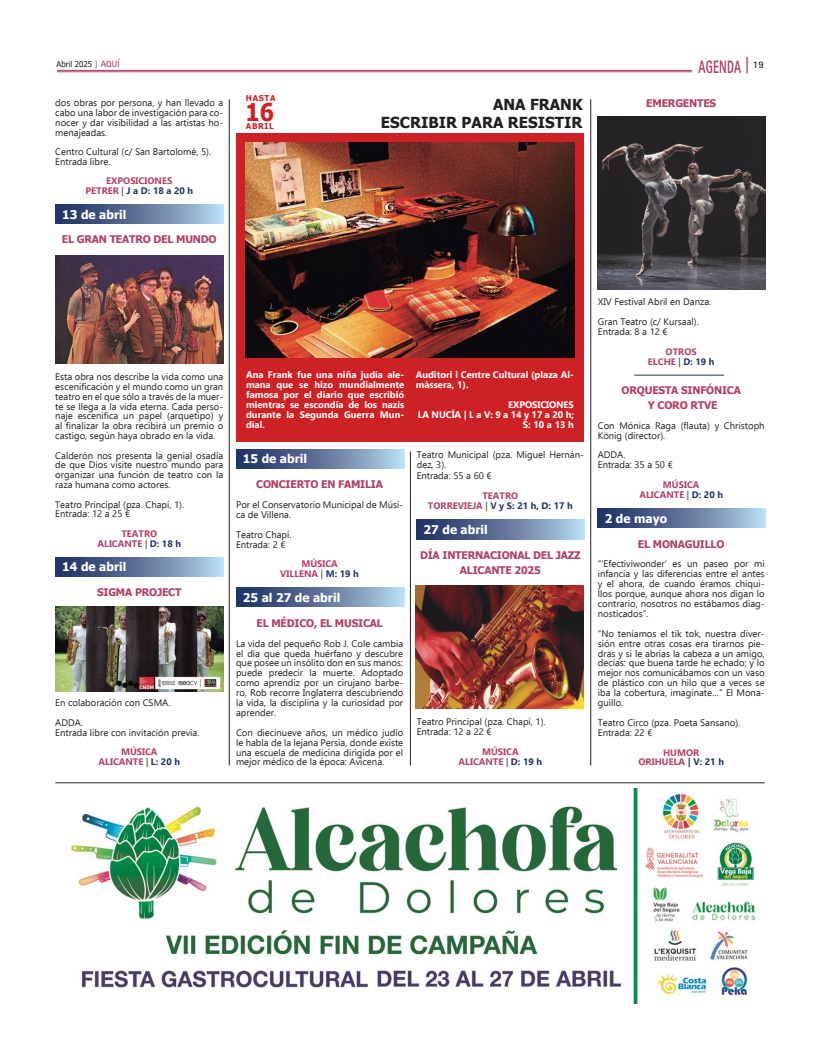
<style>
.page{position:relative;width:820px;height:1049px;background:#fff}
.page>*{position:absolute;margin:0;border:0;box-sizing:border-box;transform-origin:0 0}
.t1{font:700 24.5px "Tahoma";color:#ce2126;scale:.91 1}
.t2{font:800 18px "Rotis Sans Serif Std";letter-spacing:.02em;color:#b23f6a;scale:.64 1}
.t3{font:700 15.2px "Tahoma";color:#231f20}
.t4{font:700 12px "Tahoma";color:#fff}
.t5{font:700 10.5px/14.7px "Tahoma";letter-spacing:-.02em;color:#b23f6a;text-align:center}
.t6{font:9.5px/9.9px "Ebrima";color:#231f20}
.t7{font:700 9.5px/10px "Ebrima";color:#fff;text-align:justify}
.t8{font:700 9.4px/9.9px "Ebrima";color:#b23f6a;text-align:center}
.t9{font:8px "Tahoma";color:#231f20}
.t10{font:700 8px "Tahoma";letter-spacing:.08em;color:#ce2126}
.s1{font-family:"Rotis Serif Std";font-weight:700;font-size:9.2px;color:#b23f6a}
.s2{font-family:"Rotis Sans Serif Std";font-weight:700;font-size:9px;color:#b23f6a}
.s3{font-size:18.2px}
.s4{font-weight:400;font-size:9.5px;color:#231f20}
.s5{color:#213468}
</style>
<div class="page">
<hr style="left:55px;top:782px;width:709px;height:1px;background:#231f20">
<img style="left:70px;top:788px;width:686px;height:215px">
<div style="left:236px;top:133px;width:347px;height:308px;background:#ce2126"></div>
<img style="left:245px;top:142px;width:329px;height:215px">
<svg style="left:55px;top:204px;width:168px;height:20px;background:#647aa0"></svg>
<svg style="left:55px;top:557px;width:168px;height:19px;background:#647aa0"></svg>
<svg style="left:236px;top:449px;width:168px;height:19px;background:#647ba0"></svg>
<svg style="left:236px;top:588px;width:168px;height:19px;background:#647ba0"></svg>
<svg style="left:416px;top:520px;width:168px;height:19px;background:#647aa0"></svg>
<svg style="left:597px;top:509px;width:168px;height:19px;background:#647aa0"></svg>
<hr style="left:229px;top:99px;width:1px;height:666px;background:#231f20">
<hr style="left:410px;top:451px;width:1px;height:314px;background:#231f20">
<hr style="left:590px;top:99px;width:1px;height:666px;background:#231f20">
<hr style="left:57px;top:70px;width:634px;height:1px;background:#b23f6a">
<hr style="left:57px;top:72px;width:634px;height:1px;background:#b23f6a">
<img style="left:55px;top:255px;width:168px;height:109px">
<img style="left:597px;top:116px;width:168px;height:173px">
<img style="left:415px;top:585px;width:168px;height:124px">
<img style="left:55px;top:606px;width:168px;height:85px">
<hr style="left:634px;top:375px;width:89px;height:1px;background:#213468">
<p class="t9" style="left:57px;top:58px;width:65px">Abril 2025 <span class="s1">|</span> <span class="s2">AQUÍ</span></p>
<h2 class="t2" style="left:698px;top:56px;width:103px">AGENDA <span class="s3">|</span> <sup>19</sup></h2>
<p class="t10" style="left:246px;top:92px;width:31px">HASTA</p>
<p class="t6" style="left:55px;top:98px;width:169px;text-align:justify">dos obras por persona, y han llevado a cabo una labor de investigación para co&shy;nocer y dar visibilidad a las artistas ho&shy;menajeadas.</p>
<p class="t6" style="left:55px;top:146px;width:157px">Centro Cultural (c/ San Bartolomé, 5).<br>Entrada libre.</p>
<p class="t8" style="left:85px;top:176px;width:109px">EXPOSICIONES<br>PETRER <span class="s4">|</span> <span class="s5">J a D: 18 a 20 h</span></p>
<p class="t4" style="left:62px;top:206px;width:66px">13 de abril</p>
<p class="t5" style="left:62px;top:232px;width:156px">EL GRAN TEATRO DEL MUNDO</p>
<h3 class="t3" style="left:493px;top:94px;width:91px">ANA FRANK</h3>
<p class="t5" style="left:646px;top:97px;width:71px">EMERGENTES</p>
<h1 class="t1" style="left:245px;top:95px;width:33px">16</h1>
<p class="t10" style="left:246px;top:120px;width:29px">ABRIL</p>
<h3 class="t3" style="left:381px;top:112px;width:203px">ESCRIBIR PARA RESISTIR</h3>
<p class="t6" style="left:55px;top:372px;width:169px;text-align:justify">Esta obra nos describe la vida como una escenificación y el mundo como un gran teatro en el que sólo a través de la muer&shy;te se llega a la vida eterna. Cada perso&shy;naje escenifica un papel (arquetipo) y al finalizar la obra recibirá un premio o castigo, según haya obrado en la vida.</p>
<p class="t6" style="left:55px;top:450px;width:169px;text-align:justify">Calderón nos presenta la genial osadía de que Dios visite nuestro mundo para organizar una función de teatro con la raza humana como actores.</p>
<p class="t6" style="left:55px;top:499px;width:130px">Teatro Principal (pza. Chapí, 1).<br>Entrada: 12 a 25 €</p>
<p class="t8" style="left:97px;top:528px;width:85px">TEATRO<br>ALICANTE <span class="s4">|</span> <span class="s5">D: 18 h</span></p>
<p class="t4" style="left:62px;top:558px;width:66px">14 de abril</p>
<p class="t5" style="left:97px;top:585px;width:86px">SIGMA PROJECT</p>
<p class="t6" style="left:55px;top:693px;width:116px;line-height:19.6px">En colaboración con CSMA.<br>ADDA.</p>
<p class="t6" style="left:55px;top:727px;width:146px">Entrada libre con invitación previa.</p>
<p class="t8" style="left:99px;top:746px;width:83px">MÚSICA<br>ALICANTE <span class="s4">|</span> <span class="s5">L: 20 h</span></p>
<p class="t7" style="left:246px;top:369px;width:160px">Ana Frank fue una niña judía ale&shy;mana que se hizo mundialmente famosa por el diario que escribió mientras se escondía de los nazis durante la Segunda Guerra Mun&shy;dial.</p>
<p class="t7" style="left:415px;top:369px;width:160px">Auditori i Centre Cultural (plaza Al&shy;màssera, 1).</p>
<p class="t7" style="left:417px;top:399px;width:158px;text-align:right">EXPOSICIONES<br>LA NUCÍA | L a V: 9 a 14 y 17 a 20 h;<br>S: 10 a 13 h</p>
<p class="t4" style="left:243px;top:450px;width:66px">15 de abril</p>
<p class="t5" style="left:256px;top:477px;width:128px">CONCIERTO EN FAMILIA</p>
<p class="t6" style="left:236px;top:499px;width:169px">Por el Conservatorio Municipal de Músi&shy;ca de Villena.</p>
<p class="t6" style="left:236px;top:529px;width:57px">Teatro Chapí.<br>Entrada: 2 €</p>
<p class="t8" style="left:280px;top:558px;width:80px">MÚSICA<br>VILLENA <span class="s4">|</span> <span class="s5">M: 19 h</span></p>
<p class="t4" style="left:243px;top:589px;width:99px">25 al 27 de abril</p>
<p class="t5" style="left:256px;top:616px;width:128px">EL MÉDICO, EL MUSICAL</p>
<p class="t6" style="left:236px;top:638px;width:169px;text-align:justify">La vida del pequeño Rob J. Cole cambia el día que queda huérfano y descubre que posee un insólito don en sus manos: puede predecir la muerte. Adoptado como aprendiz por un cirujano barbe&shy;ro, Rob recorre Inglaterra descubriendo la vida, la disciplina y la curiosidad por aprender.</p>
<p class="t6" style="left:236px;top:727px;width:169px;text-align:justify">Con diecinueve años, un médico judío le habla de la lejana Persia, donde existe una escuela de medicina dirigida por el mejor médico de la época: Avicena.</p>
<p class="t6" style="left:416px;top:450px;width:169px">Teatro Municipal (pza. Miguel Hernán&shy;dez, 3).<br>Entrada: 55 a 60 €</p>
<p class="t8" style="left:428px;top:490px;width:146px">TEATRO<br>TORREVIEJA <span class="s4">|</span> <span class="s5">V y S: 21 h, D: 17 h</span></p>
<p class="t4" style="left:423px;top:521px;width:66px">27 de abril</p>
<p class="t5" style="left:420px;top:548px;width:162px">DÍA INTERNACIONAL DEL JAZZ<br>ALICANTE 2025</p>
<p class="t6" style="left:416px;top:716px;width:130px">Teatro Principal (pza. Chapí, 1).<br>Entrada: 12 a 22 €</p>
<p class="t8" style="left:458px;top:746px;width:85px">MÚSICA<br>ALICANTE <span class="s4">|</span> <span class="s5">D: 19 h</span></p>
<p class="t6" style="left:597px;top:292px;width:115px;line-height:19.8px">XIV Festival Abril en Danza.<br>Gran Teatro (c/ Kursaal).</p>
<p class="t6" style="left:597px;top:326px;width:71px">Entrada: 8 a 12 €</p>
<p class="t8" style="left:647px;top:346px;width:68px">OTROS<br>ELCHE <span class="s4">|</span> <span class="s5">D: 19 h</span></p>
<p class="t5" style="left:621px;top:384px;width:121px">ORQUESTA SINFÓNICA<br>Y CORO RTVE</p>
<p class="t6" style="left:597px;top:420px;width:168px">Con Mónica Raga (flauta) y Christoph<br>König (director).</p>
<p class="t6" style="left:597px;top:450px;width:76px">ADDA.<br>Entrada: 35 a 50 €</p>
<p class="t8" style="left:639px;top:479px;width:85px">MÚSICA<br>ALICANTE <span class="s4">|</span> <span class="s5">D: 20 h</span></p>
<p class="t4" style="left:604px;top:510px;width:64px">2 de mayo</p>
<p class="t5" style="left:637px;top:537px;width:88px">EL MONAGUILLO</p>
<p class="t6" style="left:597px;top:559px;width:168px;text-align:justify">“‘Efectiviwonder’ es un paseo por mi infancia y las diferencias entre el antes y el ahora, de cuando éramos chiqui&shy;llos porque, aunque ahora nos digan lo contrario, nosotros no estábamos diag&shy;nosticados”.</p>
<p class="t6" style="left:597px;top:628px;width:168px;text-align:justify">“No teníamos el tik tok, nuestra diver&shy;sión entre otras cosas era tirarnos pie&shy;dras y si le abrías la cabeza a un amigo, decías: que buena tarde he echado; y lo mejor nos comunicábamos con un vaso de plástico con un hilo que a veces se iba la cobertura, imagínate…” El Mona&shy;guillo.</p>
<p class="t6" style="left:597px;top:717px;width:144px">Teatro Circo (pza. Poeta Sansano).<br>Entrada: 22 €</p>
<p class="t8" style="left:638px;top:747px;width:87px">HUMOR<br>ORIHUELA <span class="s5">| V: 21 h</span></p>
</div>
